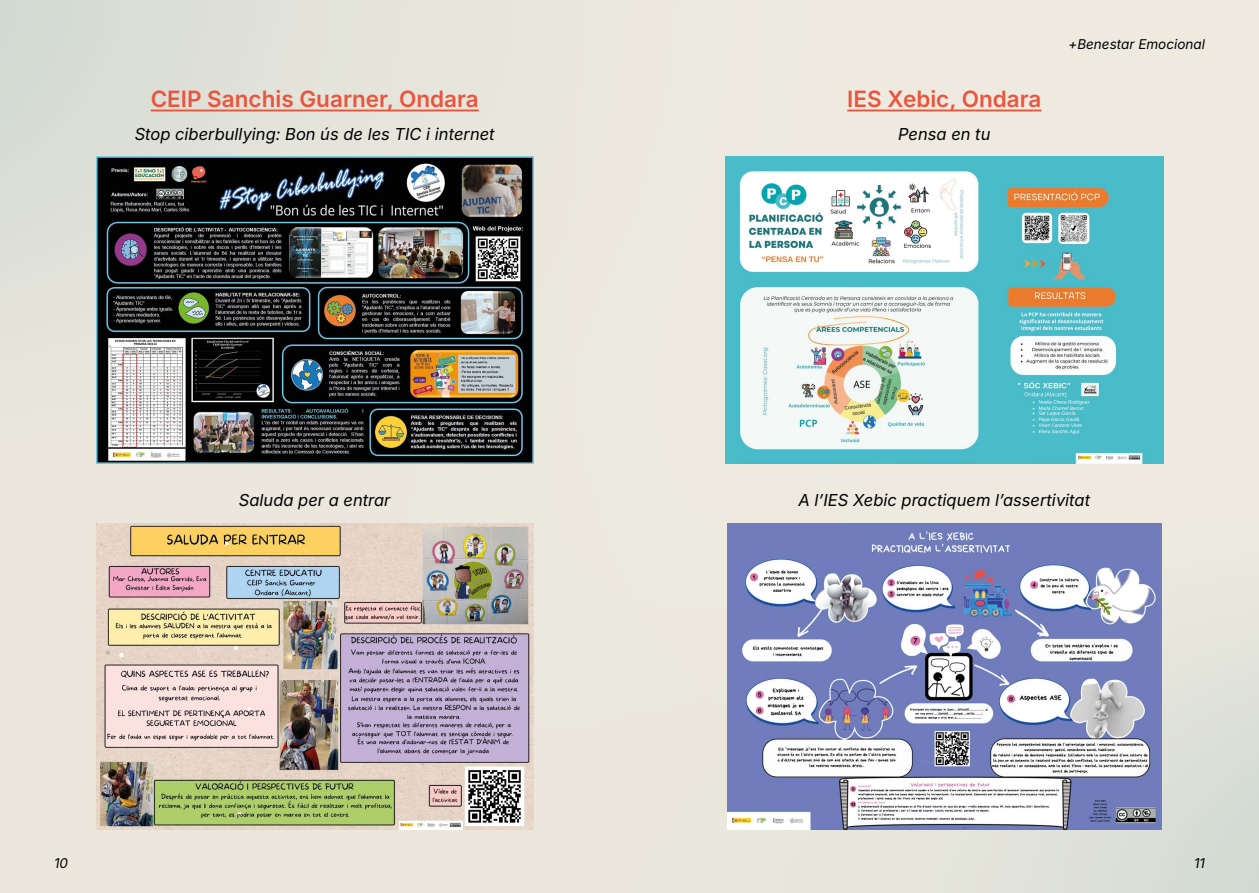
<style>
.page{position:relative;width:1259px;height:893px;background:#fff}
.page>*{position:absolute;margin:0;border:0;box-sizing:border-box;transform-origin:0 0}
.t1{font:600 22.5px "Inter";color:#ea553e}
.t2{font:italic 16.5px "Inter";color:#000}
.t3{font:italic 13.5px "Inter";color:#000}
</style>
<div class="page">
<img style="left:0;top:0;width:1259px;height:893px">
<hr style="left:151px;top:110px;width:328px;height:1px;background:#ea553e">
<hr style="left:847px;top:110px;width:194px;height:1px;background:#ea553e">
<img style="left:96px;top:523px;width:437px;height:306px">
<img style="left:728px;top:523px;width:433px;height:306px">
<img style="left:96px;top:157px;width:437px;height:306px">
<img style="left:725px;top:157px;width:438px;height:306px">
<h1 class="t1" style="left:151px;top:82px;width:330px">CEIP Sanchis Guarner, Ondara</h1>
<h1 class="t1" style="left:847px;top:82px;width:196px">IES Xebic, Ondara</h1>
<p class="t2" style="left:135px;top:122px;width:361px">Stop ciberbullying: Bon ús de les TIC i internet</p>
<p class="t2" style="left:898px;top:122px;width:94px">Pensa en tu</p>
<p class="t3" style="left:1068px;top:34px;width:138px">+Benestar Emocional</p>
<p class="t3" style="left:54px;top:853px;width:15px">10</p>
<p class="t2" style="left:239px;top:488px;width:153px">Saluda per a entrar</p>
<p class="t2" style="left:798px;top:488px;width:293px">A l’IES Xebic practiquem l’assertivitat</p>
<p class="t3" style="left:1194px;top:853px;width:12px">11</p>
</div>
